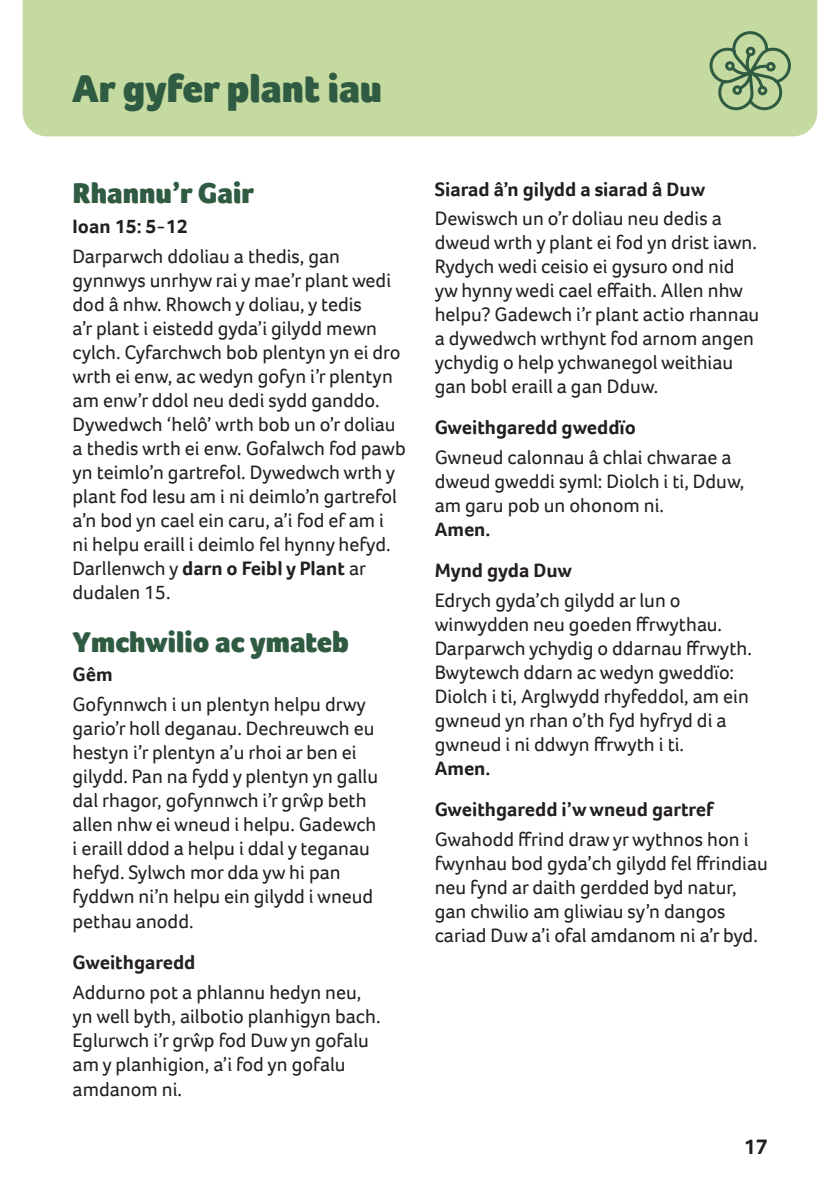
<style>
.page{position:relative;width:840px;height:1191px;background:#fff}
.page>*{position:absolute;margin:0;border:0;box-sizing:border-box;transform-origin:0 0}
.t1{font:900 40px "Foco";color:#305b43}
.t2{font:900 29.6px "Foco";color:#305b43}
.t3{font:700 22px "Foco";color:#231f20}
.t4{font:20px/24px "Foco";color:#231f20}
.t5{font:700 20px "Foco";color:#231f20}
.s1{font-weight:700}
</style>
<div class="page">
<div style="left:23px;top:0;width:793px;height:136px;background:#c5daa0"></div>
<svg style="left:708px;top:30px;width:86px;height:85px"></svg>
<p class="t1" style="left:72px;top:62px;width:311px">Ar gyfer plant iau</p>
<p class="t2" style="left:72px;top:173px;width:183px">Rhannu’r Gair</p>
<p class="t5" style="left:72px;top:213px;width:117px">Ioan 15: 5-12</p>
<p class="t4" style="left:72px;top:244px;width:334px">Darparwch ddoliau a thedis, gan gynnwys unrhyw rai y mae’r plant wedi dod â nhw. Rhowch y doliau, y tedis<br>a’r plant i eistedd gyda’i gilydd mewn cylch. Cyfarchwch bob plentyn yn ei dro wrth ei enw, ac wedyn gofyn i’r plentyn am enw’r ddol neu dedi sydd ganddo.<br>Dywedwch ‘helô’ wrth bob un o’r doliau a thedis wrth ei enw. Gofalwch fod pawb yn teimlo’n gartrefol. Dywedwch wrth y plant fod Iesu am i ni deimlo’n gartrefol a’n bod yn cael ein caru, a’i fod ef am i<br>ni helpu eraill i deimlo fel hynny hefyd.<br>Darllenwch y <span class="s1">darn o Feibl y Plant</span> ar dudalen 15.</p>
<p class="t2" style="left:72px;top:622px;width:278px">Ymchwilio ac ymateb</p>
<p class="t5" style="left:72px;top:661px;width:42px">Gêm</p>
<p class="t4" style="left:72px;top:692px;width:307px">Gofynnwch i un plentyn helpu drwy gario’r holl deganau. Dechreuwch eu hestyn i’r plentyn a’u rhoi ar ben ei gilydd. Pan na fydd y plentyn yn gallu dal rhagor, gofynnwch i’r grŵp beth allen nhw ei wneud i helpu. Gadewch i eraill ddod a helpu i ddal y teganau hefyd. Sylwch mor dda yw hi pan fyddwn ni’n helpu ein gilydd i wneud pethau anodd.</p>
<p class="t5" style="left:72px;top:949px;width:124px">Gweithgaredd</p>
<p class="t4" style="left:72px;top:980px;width:309px">Addurno pot a phlannu hedyn neu, yn well byth, ailbotio planhigyn bach.<br>Eglurwch i’r grŵp fod Duw yn gofalu am y planhigion, a’i fod yn gofalu amdanom ni.</p>
<p class="t5" style="left:434px;top:176px;width:272px">Siarad â’n gilydd a siarad â Duw</p>
<p class="t4" style="left:434px;top:206px;width:326px">Dewiswch un o’r doliau neu dedis a dweud wrth y plant ei fod yn drist iawn.<br>Rydych wedi ceisio ei gysuro ond nid yw hynny wedi cael effaith. Allen nhw helpu? Gadewch i’r plant actio rhannau a dywedwch wrthynt fod arnom angen ychydig o help ychwanegol weithiau gan bobl eraill a gan Dduw.</p>
<p class="t5" style="left:434px;top:414px;width:203px">Gweithgaredd gweddïo</p>
<p class="t4" style="left:434px;top:445px;width:311px">Gwneud calonnau â chlai chwarae a dweud gweddi syml: Diolch i ti, Dduw, am garu pob un ohonom ni.<br><span class="s1">Amen.</span></p>
<p class="t5" style="left:434px;top:557px;width:139px">Mynd gyda Duw</p>
<p class="t4" style="left:434px;top:588px;width:318px">Edrych gyda’ch gilydd ar lun o winwydden neu goeden ffrwythau.<br>Darparwch ychydig o ddarnau ffrwyth.<br>Bwytewch ddarn ac wedyn gweddïo:<br>Diolch i ti, Arglwydd rhyfeddol, am ein gwneud yn rhan o’th fyd hyfryd di a gwneud i ni ddwyn ffrwyth i ti.<br><span class="s1">Amen.</span></p>
<p class="t5" style="left:434px;top:796px;width:280px">Gweithgaredd i’w wneud gartref</p>
<p class="t4" style="left:434px;top:826px;width:334px">Gwahodd ffrind draw yr wythnos hon i fwynhau bod gyda’ch gilydd fel ffrindiau neu fynd ar daith gerdded byd natur, gan chwilio am gliwiau sy’n dangos cariad Duw a’i ofal amdanom ni a’r byd.</p>
<p class="t3" style="left:743px;top:1131px;width:26px">17</p>
</div>
